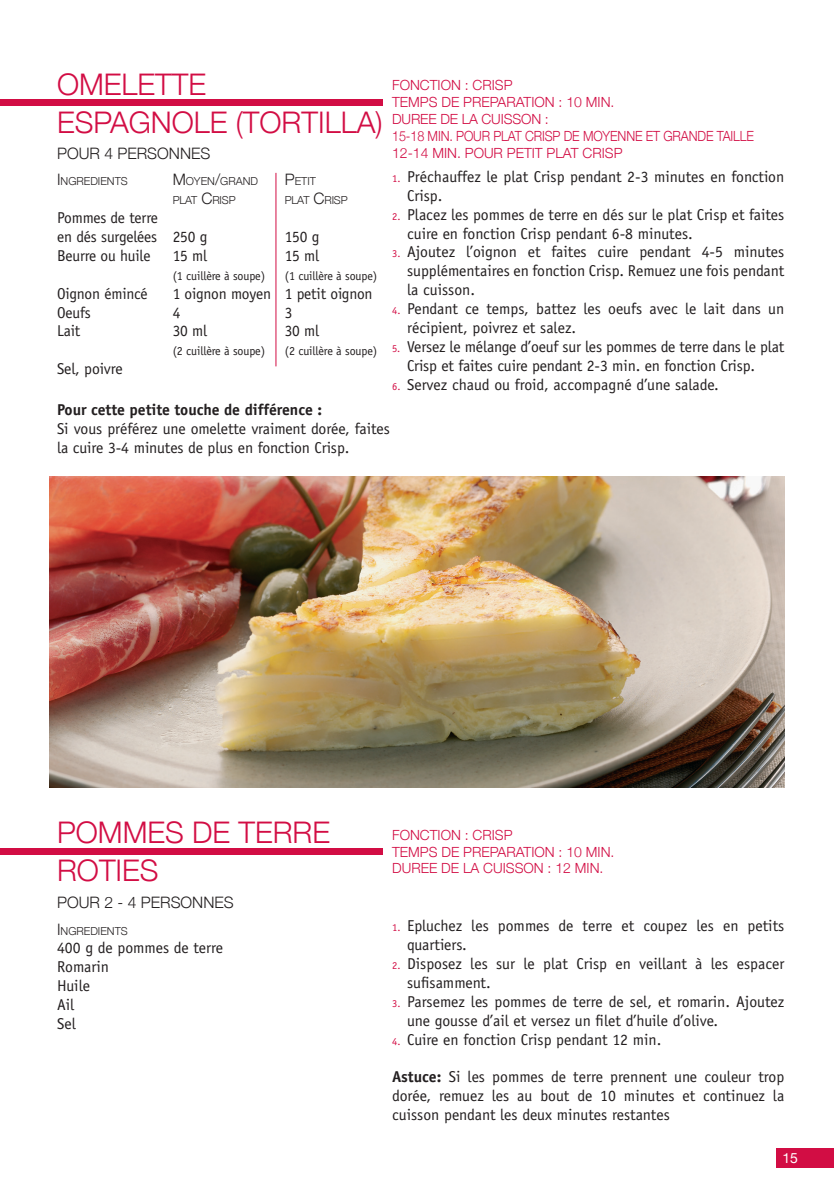
<style>
.page{position:relative;width:834px;height:1191px;background:#fff}
.page>*{position:absolute;margin:0;border:0;box-sizing:border-box;transform-origin:0 0}
.t1{font:300 29.75px/38.5px "Helvetica Neue";color:#d20d44}
.t2{font:15.75px/18.9px "Officina Sans";color:#231f20}
.t3{font:700 15.75px "Officina Sans";letter-spacing:-.005em;color:#231f20}
.t4{font:300 15.75px "Helvetica Neue";color:#231f20}
.t5{font:300 14px/16.8px "Helvetica Neue";color:#d20d44}
.t6{font:14px "Helvetica Neue";color:#fff}
.t7{font:12.25px "Officina Sans";letter-spacing:-.01em;color:#231f20}
.t8{font:300 11.03px "Helvetica Neue";color:#231f20}
.s1{font-size:15.75px}
.s2{font-size:10.5px;color:#d20d44}
.s3{font-weight:700}
</style>
<div class="page">
<div style="left:776px;top:1147px;width:57px;height:20px;background:#d20d44"></div>
<div style="left:0;top:99px;width:382px;height:6px;background:#d20d44"></div>
<hr style="left:275px;top:173px;width:1px;height:193px;background:#d20d44">
<img style="left:50px;top:476px;width:734px;height:311px">
<div style="left:0;top:848px;width:382px;height:6px;background:#d20d44"></div>
<h1 class="t1" style="left:57px;top:64px;width:327px">OMELETTE<br>ESPAGNOLE (TORTILLA)</h1>
<p class="t4" style="left:57px;top:144px;width:155px">POUR 4 PERSONNES</p>
<p class="t8" style="left:57px;top:174px;width:72px"><span class="s1">I</span>NGREDIENTS</p>
<p class="t8" style="left:173px;top:174px;width:87px"><span class="s1">M</span>OYEN<span class="s1">/</span>GRAND</p>
<p class="t8" style="left:285px;top:174px;width:33px"><span class="s1">P</span>ETIT</p>
<p class="t8" style="left:173px;top:193px;width:64px">PLAT <span class="s1">C</span>RISP</p>
<p class="t8" style="left:285px;top:193px;width:64px">PLAT <span class="s1">C</span>RISP</p>
<p class="t2" style="left:57px;top:209px;width:152px">Pommes de terre<br>en dés surgelées 250 g</p>
<p class="t2" style="left:285px;top:228px;width:36px">150 g</p>
<p class="t2" style="left:57px;top:247px;width:95px">Beurre ou huile</p>
<p class="t2" style="left:173px;top:247px;width:36px">15 ml</p>
<p class="t2" style="left:285px;top:247px;width:36px">15 ml</p>
<p class="t7" style="left:173px;top:271px;width:94px">(1 cuillère à soupe)</p>
<p class="t7" style="left:285px;top:271px;width:94px">(1 cuillère à soupe)</p>
<p class="t2" style="left:57px;top:285px;width:92px">Oignon émincé</p>
<p class="t2" style="left:173px;top:285px;width:201px">1 oignon moyen 1 petit oignon</p>
<p class="t2" style="left:57px;top:304px;width:35px">Oeufs</p>
<p class="t2" style="left:173px;top:304px;width:9px">4</p>
<p class="t2" style="left:285px;top:304px;width:9px">3</p>
<p class="t2" style="left:57px;top:323px;width:25px">Lait</p>
<p class="t2" style="left:173px;top:323px;width:36px">30 ml</p>
<p class="t2" style="left:285px;top:323px;width:36px">30 ml</p>
<p class="t7" style="left:173px;top:346px;width:94px">(2 cuillère à soupe)</p>
<p class="t7" style="left:285px;top:346px;width:94px">(2 cuillère à soupe)</p>
<p class="t2" style="left:57px;top:361px;width:67px">Sel, poivre</p>
<p class="t5" style="left:392px;top:77px;width:363px">FONCTION : CRISP<br>TEMPS DE PREPARATION : 10 MIN.<br>DUREE DE LA CUISSON :<br>15-18 MIN. POUR PLAT CRISP DE MOYENNE ET GRANDE TAILLE<br>12-14 MIN. POUR PETIT PLAT CRISP</p>
<p class="t2" style="left:407px;top:168px;width:379px;text-indent:-15px"><span class="s2">1.</span> Préchauffez le plat Crisp pendant 2-3 minutes en fonction<br>Crisp.</p>
<p class="t2" style="left:407px;top:206px;width:379px;text-indent:-15px"><span class="s2">2.</span> Placez les pommes de terre en dés sur le plat Crisp et faites cuire en fonction Crisp pendant 6-8 minutes.</p>
<p class="t2" style="left:407px;top:244px;width:379px;text-align:justify;text-indent:-15px"><span class="s2">3.</span> Ajoutez l’oignon et faites cuire pendant 4-5 minutes supplémentaires en fonction Crisp. Remuez une fois pendant la cuisson.</p>
<p class="t2" style="left:407px;top:301px;width:379px;text-indent:-15px"><span class="s2">4.</span> Pendant ce temps, battez les oeufs avec le lait dans un récipient, poivrez et salez.</p>
<p class="t2" style="left:407px;top:338px;width:379px;text-indent:-15px"><span class="s2">5.</span> Versez le mélange d’oeuf sur les pommes de terre dans le plat<br>Crisp et faites cuire pendant 2-3 min. en fonction Crisp.</p>
<p class="t2" style="left:392px;top:376px;width:328px"><span class="s2">6.</span> Servez chaud ou froid, accompagné d’une salade.</p>
<p class="t3" style="left:57px;top:404px;width:266px">Pour cette petite touche de différence :</p>
<p class="t2" style="left:57px;top:420px;width:334px">Si vous préférez une omelette vraiment dorée, faites la cuire 3-4 minutes de plus en fonction Crisp.</p>
<h1 class="t1" style="left:57px;top:812px;width:274px">POMMES DE TERRE<br>ROTIES</h1>
<p class="t4" style="left:57px;top:893px;width:178px">POUR 2 - 4 PERSONNES</p>
<p class="t8" style="left:57px;top:924px;width:72px"><span class="s1">I</span>NGREDIENTS</p>
<p class="t2" style="left:57px;top:940px;width:167px">400 g de pommes de terre<br>Romarin<br>Huile<br>Ail<br>Sel</p>
<p class="t5" style="left:392px;top:826px;width:224px">FONCTION : CRISP<br>TEMPS DE PREPARATION : 10 MIN.<br>DUREE DE LA CUISSON : 12 MIN.</p>
<p class="t2" style="left:407px;top:917px;width:379px;text-indent:-15px"><span class="s2">1.</span> Epluchez les pommes de terre et coupez les en petits quartiers.</p>
<p class="t2" style="left:407px;top:955px;width:379px;text-indent:-15px"><span class="s2">2.</span> Disposez les sur le plat Crisp en veillant à les espacer sufisamment.</p>
<p class="t2" style="left:407px;top:993px;width:379px;text-indent:-15px"><span class="s2">3.</span> Parsemez les pommes de terre de sel, et romarin. Ajoutez une gousse d’ail et versez un filet d’huile d’olive.</p>
<p class="t2" style="left:392px;top:1031px;width:271px"><span class="s2">4.</span> Cuire en fonction Crisp pendant 12 min.</p>
<p class="t2" style="left:392px;top:1068px;width:393px;text-align:justify"><span class="s3">Astuce:</span> Si les pommes de terre prennent une couleur trop dorée, remuez les au bout de 10 minutes et continuez la cuisson pendant les deux minutes restantes</p>
<p class="t6" style="left:782px;top:1149px;width:17px">15</p>
</div>
